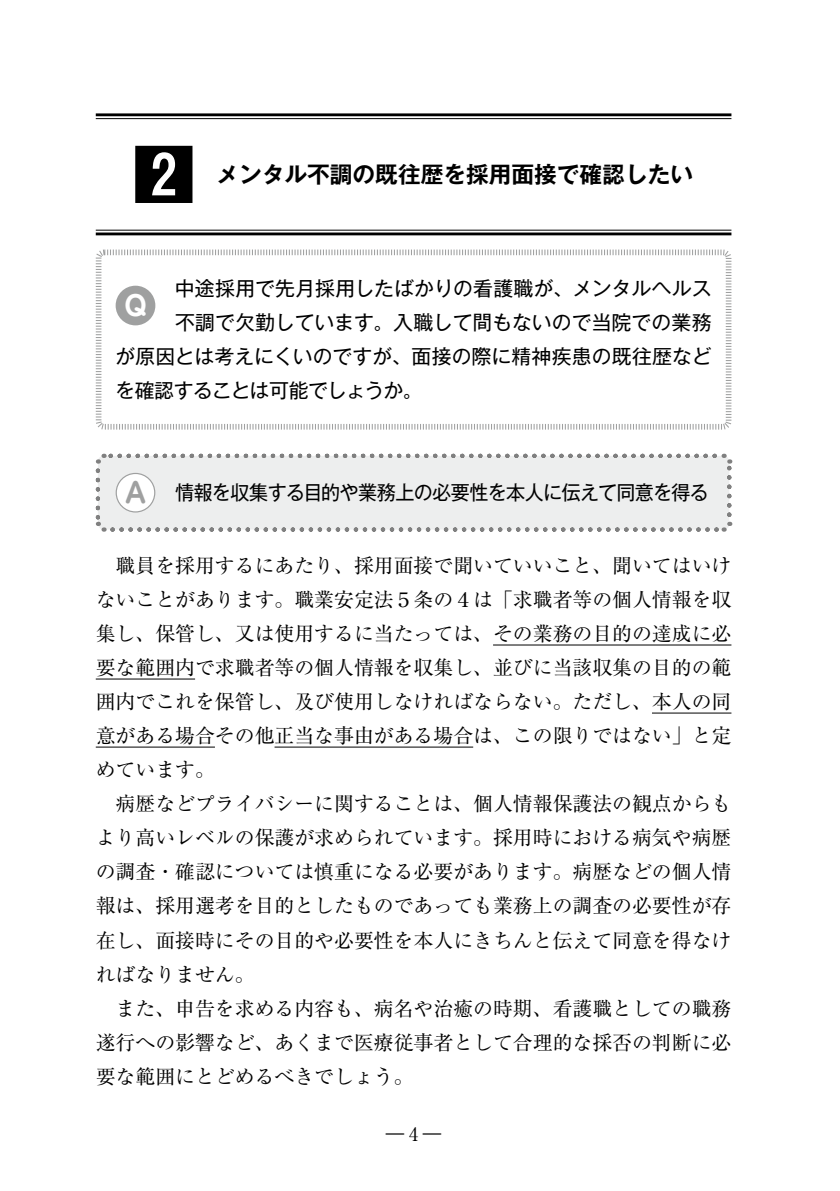
<style>
.page{position:relative;width:840px;height:1191px;background:#fff}
.page>*{position:absolute;margin:0;border:0;box-sizing:border-box;transform-origin:0 0}
.t1{font:700 59.6px "Gothic MB101 Pr 6 De";color:#000}
.t2{font:700 27.6px "Jun 501 Pro";color:#fff}
.t3{font:700 22.6px "Gothic MB101 Pr 6 De";color:#000}
.t4{font:19.8px "Ryumin Pr 6";color:#000}
.t5{font:19.8px "Gothic MB101 Pr 6";letter-spacing:-.005em;color:#000}
.t6{font:19.8px "Gothic MB101 Pr 6";letter-spacing:-.035em;color:#000;scale:.96 1}
.t7{font:19.8px "Gothic MB101 Pr 6";letter-spacing:-.035em;color:#000}
.t8{font:18.4px "Ryumin Pr 6";color:#000}
.s1{font-family:"Jun 501 Pro";font-weight:700;font-size:27.6px;color:#9fa0a0}
</style>
<div class="page">
<hr style="left:96px;top:113px;width:635px;height:3px;background:#000">
<hr style="left:96px;top:118px;width:635px;height:1px;background:#000">
<hr style="left:96px;top:230px;width:635px;height:1px;background:#000">
<hr style="left:96px;top:232px;width:635px;height:3px;background:#000">
<hr style="left:493px;top:644px;width:238px;height:1px;background:#000">
<hr style="left:96px;top:678px;width:99px;height:1px;background:#000">
<hr style="left:651px;top:712px;width:80px;height:1px;background:#000">
<hr style="left:96px;top:746px;width:119px;height:1px;background:#000">
<hr style="left:274px;top:746px;width:199px;height:1px;background:#000">
<svg style="left:95px;top:249px;width:637px;height:181px"></svg>
<div style="left:116px;top:286px;width:39px;height:39px;background:#9fa0a0;border-radius:50%"></div>
<svg style="left:95px;top:453px;width:638px;height:79px;background:#e7e8e8"></svg>
<div style="left:116px;top:473px;width:39px;height:39px;background:#fff;border-radius:50%"></div>
<div style="left:116px;top:473px;width:39px;height:39px;border:1px solid #9fa0a0;border-radius:50%"></div>
<p class="t1" style="left:134px;top:125px;width:61px">2</p>
<p class="t3" style="left:193px;top:156px;width:500px">　メンタル不調の既往歴を採用面接で確認したい</p>
<p class="t5" style="left:116px;top:272px;width:597px">　　　中途採用で先月採用したばかりの看護職が、メンタルヘルス</p>
<p class="t5" style="left:175px;top:306px;width:537px">不調で欠勤しています。入職して間もないので当院での業務</p>
<p class="t5" style="left:115px;top:340px;width:597px">が原因とは考えにくいのですが、面接の際に精神疾患の既往歴など</p>
<p class="t7" style="left:115px;top:374px;width:309px">を確認することは可能でしょうか。</p>
<p class="t2" style="left:122px;top:284px;width:29px">Ｑ</p>
<p class="t6" style="left:122px;top:476px;width:613px"><span class="s1">Ａ</span> 情報を収集する目的や業務上の必要性を本人に伝えて同意を得る</p>
<p class="t5" style="left:116px;top:476px;width:61px">　　　</p>
<p class="t4" style="left:116px;top:550px;width:617px">職員を採用するにあたり、採用面接で聞いていいこと、聞いてはいけ</p>
<p class="t4" style="left:96px;top:584px;width:636px">ないことがあります。職業安定法５条の４は「求職者等の個人情報を収</p>
<p class="t4" style="left:96px;top:618px;width:636px">集し、保管し、又は使用するに当たっては、その業務の目的の達成に必</p>
<p class="t4" style="left:96px;top:652px;width:636px">要な範囲内で求職者等の個人情報を収集し、並びに当該収集の目的の範</p>
<p class="t4" style="left:96px;top:686px;width:636px">囲内でこれを保管し、及び使用しなければならない。ただし、本人の同</p>
<p class="t4" style="left:96px;top:720px;width:636px">意がある場合その他正当な事由がある場合は、この限りではない」と定</p>
<p class="t4" style="left:96px;top:754px;width:121px">めています。</p>
<p class="t4" style="left:116px;top:788px;width:617px">病歴などプライバシーに関することは、個人情報保護法の観点からも</p>
<p class="t4" style="left:96px;top:822px;width:636px">より高いレベルの保護が求められています。採用時における病気や病歴</p>
<p class="t4" style="left:96px;top:856px;width:636px">の調査・確認については慎重になる必要があります。病歴などの個人情</p>
<p class="t4" style="left:96px;top:890px;width:636px">報は、採用選考を目的としたものであっても業務上の調査の必要性が存</p>
<p class="t4" style="left:96px;top:924px;width:636px">在し、面接時にその目的や必要性を本人にきちんと伝えて同意を得なけ</p>
<p class="t4" style="left:96px;top:958px;width:160px">ればなりません。</p>
<p class="t4" style="left:116px;top:992px;width:617px">また、申告を求める内容も、病名や治癒の時期、看護職としての職務</p>
<p class="t4" style="left:96px;top:1026px;width:636px">遂行への影響など、あくまで医療従事者として合理的な採否の判断に必</p>
<p class="t4" style="left:96px;top:1060px;width:319px">要な範囲にとどめるべきでしょう。</p>
<p class="t8" style="left:386px;top:1120px;width:57px">―4―</p>
</div>
